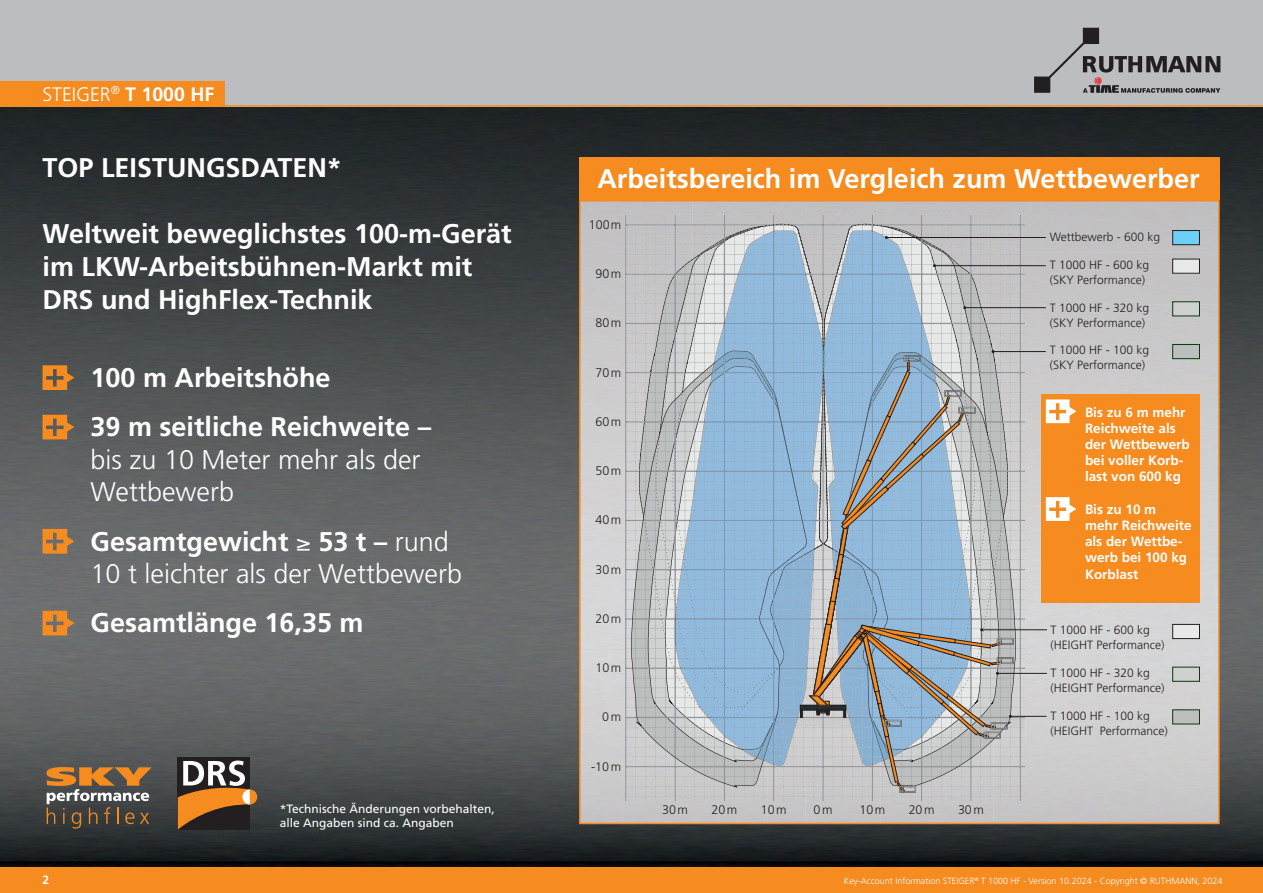
<style>
.page{position:relative;width:1263px;height:893px;background:#fff}
.page>*{position:absolute;margin:0;border:0;box-sizing:border-box;transform-origin:0 0}
.t1{font:700 27px/33px "Frutiger";color:#fff}
.t2{font:300 27px/32.4px "Frutiger";color:#fff}
.t3{font:300 19.5px "Frutiger";color:#fff}
.t4{font:700 13.5px/16.2px "Frutiger";color:#fff}
.t5{font:300 12.45px "Frutiger";letter-spacing:.09em;color:#231f20}
.t6{font:300 12px/15px "Frutiger";color:#231f20}
.t7{font:12px/14.4px "Frutiger";color:#fff}
.t8{font:700 12px "Frutiger";color:#fff}
.t9{font:300 9px "Frutiger";color:#fff}
.s1{font-weight:700}
</style>
<div class="page">
<img style="left:0;top:107px;width:1263px;height:760px">
<div style="left:0;top:0;width:1263px;height:106px;background:#bcbdc0"></div>
<div style="left:0;top:81px;width:225px;height:25px;background:#f68b1f"></div>
<hr style="left:0;top:105px;width:1263px;height:2px;background:#f68b1f">
<svg style="left:1034px;top:28px;width:186px;height:65px"></svg>
<div style="left:0;top:867px;width:1263px;height:26px;background:#f68b1f"></div>
<div style="left:582px;top:203px;width:110px;height:153px;background:#c5c4c5"></div>
<div style="left:692px;top:203px;width:525px;height:49px;background:#c1c0c1"></div>
<div style="left:1025px;top:252px;width:192px;height:52px;background:#c5c3c4"></div>
<div style="left:1025px;top:304px;width:192px;height:52px;background:#c9c7c8"></div>
<img style="left:582px;top:356px;width:73px;height:465px">
<img style="left:993px;top:356px;width:224px;height:465px">
<img style="left:768px;top:801px;width:37px;height:20px">
<img style="left:843px;top:801px;width:37px;height:20px">
<div style="left:655px;top:801px;width:113px;height:20px;background:#c5c4c5"></div>
<div style="left:880px;top:801px;width:113px;height:20px;background:#c5c3c5"></div>
<svg style="left:626px;top:215px;width:399px;height:586px;fill:#c5c4c5"></svg>
<hr style="left:626px;top:766px;width:399px;height:1px;background:#939598">
<hr style="left:626px;top:717px;width:399px;height:1px;background:#939598">
<hr style="left:626px;top:668px;width:399px;height:1px;background:#939598">
<hr style="left:626px;top:618px;width:399px;height:2px;background:#939598">
<hr style="left:626px;top:569px;width:399px;height:1px;background:#939598">
<hr style="left:626px;top:520px;width:399px;height:1px;background:#939598">
<hr style="left:626px;top:471px;width:399px;height:1px;background:#939598">
<hr style="left:626px;top:421px;width:399px;height:2px;background:#939598">
<hr style="left:626px;top:372px;width:399px;height:1px;background:#939598">
<hr style="left:626px;top:323px;width:399px;height:1px;background:#939598">
<hr style="left:626px;top:274px;width:399px;height:1px;background:#939598">
<hr style="left:626px;top:224px;width:399px;height:2px;background:#939598">
<hr style="left:625px;top:215px;width:1px;height:586px;background:#939598">
<hr style="left:674px;top:215px;width:2px;height:586px;background:#939598">
<hr style="left:724px;top:215px;width:1px;height:586px;background:#939598">
<hr style="left:773px;top:215px;width:1px;height:586px;background:#939598">
<hr style="left:822px;top:215px;width:2px;height:586px;background:#939598">
<hr style="left:872px;top:215px;width:1px;height:586px;background:#939598">
<hr style="left:921px;top:215px;width:1px;height:586px;background:#939598">
<hr style="left:970px;top:215px;width:1px;height:586px;background:#939598">
<hr style="left:1019px;top:215px;width:2px;height:586px;background:#939598">
<svg style="left:631px;top:351px;width:385px;height:436px"></svg>
<div style="left:1000px;top:638px;width:13px;height:6px;border:1px solid #959898"></div>
<div style="left:1000px;top:658px;width:13px;height:6px;border:1px solid #959898"></div>
<div style="left:994px;top:723px;width:13px;height:6px;border:1px solid #959898"></div>
<svg style="left:43px;top:365px;width:31px;height:25px"></svg>
<svg style="left:43px;top:415px;width:31px;height:24px"></svg>
<svg style="left:43px;top:529px;width:31px;height:25px"></svg>
<svg style="left:43px;top:611px;width:31px;height:24px"></svg>
<div style="left:579px;top:157px;width:641px;height:43px;background:#f68b1f"></div>
<div style="left:1042px;top:394px;width:158px;height:209px;background:#f68b1f"></div>
<div style="left:1172px;top:301px;width:28px;height:15px;background:#cfd1d0;border:1px solid #083c0b"></div>
<div style="left:1172px;top:667px;width:28px;height:15px;background:#cfd1d0;border:1px solid #083c0b"></div>
<div style="left:1172px;top:344px;width:28px;height:15px;background:#bdbebe;border:1px solid #083c0b"></div>
<div style="left:1172px;top:709px;width:28px;height:15px;background:#bdbebe;border:1px solid #083c0b"></div>
<div style="left:1173px;top:259px;width:26px;height:14px;background:#e7e9e9"></div>
<div style="left:1172px;top:259px;width:28px;height:15px;border:1px solid #231f20"></div>
<div style="left:1173px;top:624px;width:26px;height:15px;background:#e7e9e9"></div>
<div style="left:1172px;top:624px;width:28px;height:15px;border:1px solid #231f20"></div>
<div style="left:1173px;top:231px;width:26px;height:14px;background:#6bcff6"></div>
<div style="left:1172px;top:230px;width:28px;height:15px;border:1px solid #231f20"></div>
<svg style="left:1046px;top:399px;width:30px;height:24px"></svg>
<svg style="left:1046px;top:497px;width:30px;height:24px"></svg>
<hr style="left:965px;top:307px;width:81px;height:1px;background:#231f20">
<hr style="left:934px;top:265px;width:112px;height:1px;background:#231f20">
<hr style="left:886px;top:237px;width:160px;height:1px;background:#231f20">
<hr style="left:993px;top:351px;width:53px;height:1px;background:#231f20">
<hr style="left:982px;top:629px;width:65px;height:1px;background:#231f20">
<hr style="left:997px;top:673px;width:50px;height:1px;background:#231f20">
<svg style="left:676px;top:230px;width:326px;height:563px"></svg>
<hr style="left:1010px;top:716px;width:36px;height:1px;background:#231f20">
<svg style="left:46px;top:767px;width:106px;height:61px"></svg>
<div style="left:178px;top:758px;width:72px;height:72px;background:#231f20"></div>
<div style="left:242px;top:789px;width:15px;height:15px;background:#f68b1f;border-radius:50%"></div>
<svg style="left:178px;top:761px;width:72px;height:69px"></svg>
<h2 class="t3" style="left:43px;top:83px;width:173px">STEIGER<sup>®</sup> <span class="s1">T 1000 HF</span></h2>
<h1 class="t1" style="left:43px;top:151px;width:301px">TOP LEISTUNGSDATEN*</h1>
<h1 class="t1" style="left:43px;top:218px;width:471px">Weltweit beweglichstes 100-m-Gerät im LKW-Arbeitsbühnen-Markt mit<br>DRS und HighFlex-Technik</h1>
<h1 class="t1" style="left:91px;top:353px;width:342px;line-height:49.3px">100 m Arbeitshöhe<br>39 m seitliche Reichweite –</h1>
<h1 class="t2" style="left:91px;top:444px;width:332px">bis zu 10 Meter mehr als der<br>Wettbewerb</h1>
<h1 class="t2" style="left:91px;top:525px;width:373px"><span class="s1">Gesamtgewicht</span> ≥ <span class="s1">53 t –</span> rund<br>10 t leichter als der Wettbewerb</h1>
<h1 class="t1" style="left:91px;top:607px;width:275px">Gesamtlänge 16,35 m</h1>
<p class="t7" style="left:280px;top:801px;width:217px">* Technische Änderungen vorbehalten, alle Angaben sind ca. Angaben</p>
<h1 class="t1" style="left:597px;top:162px;width:604px">Arbeitsbereich im Vergleich zum Wettbewerber</h1>
<p class="t6" style="left:1050px;top:230px;width:112px">Wettbewerb - 600 kg</p>
<p class="t6" style="left:1050px;top:257px;width:101px">T 1000 HF - 600 kg (SKY Performance)</p>
<p class="t6" style="left:1050px;top:300px;width:101px">T 1000 HF - 320 kg (SKY Performance)</p>
<p class="t6" style="left:1050px;top:343px;width:101px">T 1000 HF - 100 kg (SKY Performance)</p>
<p class="t5" style="left:589px;top:218px;width:34px">100m</p>
<p class="t5" style="left:595px;top:267px;width:27px">90m</p>
<p class="t5" style="left:595px;top:316px;width:27px">80m</p>
<p class="t5" style="left:595px;top:365px;width:27px">70m</p>
<p class="t5" style="left:595px;top:415px;width:27px">60m</p>
<p class="t5" style="left:595px;top:464px;width:27px">50m</p>
<p class="t5" style="left:595px;top:513px;width:27px">40m</p>
<p class="t5" style="left:595px;top:562px;width:27px">30m</p>
<p class="t5" style="left:595px;top:612px;width:27px">20m</p>
<p class="t5" style="left:595px;top:661px;width:27px">10m</p>
<p class="t5" style="left:602px;top:710px;width:21px">0m</p>
<p class="t5" style="left:591px;top:759px;width:32px">-10m</p>
<p class="t5" style="left:662px;top:803px;width:27px">30m</p>
<p class="t5" style="left:711px;top:803px;width:27px">20m</p>
<p class="t5" style="left:761px;top:803px;width:27px">10m</p>
<p class="t5" style="left:813px;top:803px;width:21px">0m</p>
<p class="t5" style="left:859px;top:803px;width:27px">10m</p>
<p class="t5" style="left:909px;top:803px;width:27px">20m</p>
<p class="t5" style="left:958px;top:803px;width:27px">30m</p>
<p class="t4" style="left:1085px;top:404px;width:106px">Bis zu 6 m mehr<br>Reichweite als der Wettbewerb bei voller Korb&shy;last von 600 kg</p>
<p class="t4" style="left:1085px;top:501px;width:108px">Bis zu 10 m mehr Reichweite als der Wettbe&shy;werb bei 100 kg<br>Korblast</p>
<p class="t6" style="left:1050px;top:623px;width:115px">T 1000 HF - 600 kg (HEIGHT Performance)</p>
<p class="t6" style="left:1050px;top:666px;width:115px">T 1000 HF - 320 kg (HEIGHT Performance)</p>
<p class="t6" style="left:1050px;top:708px;width:119px">T 1000 HF - 100 kg (HEIGHT Performance)</p>
<p class="t8" style="left:43px;top:872px;width:8px">2</p>
<p class="t9" style="left:844px;top:875px;width:380px">Key-Account Information STEIGER<sup>®</sup> T 1000 HF - Version 10.2024 - Copyright © RUTHMANN, 2024</p>
</div>
